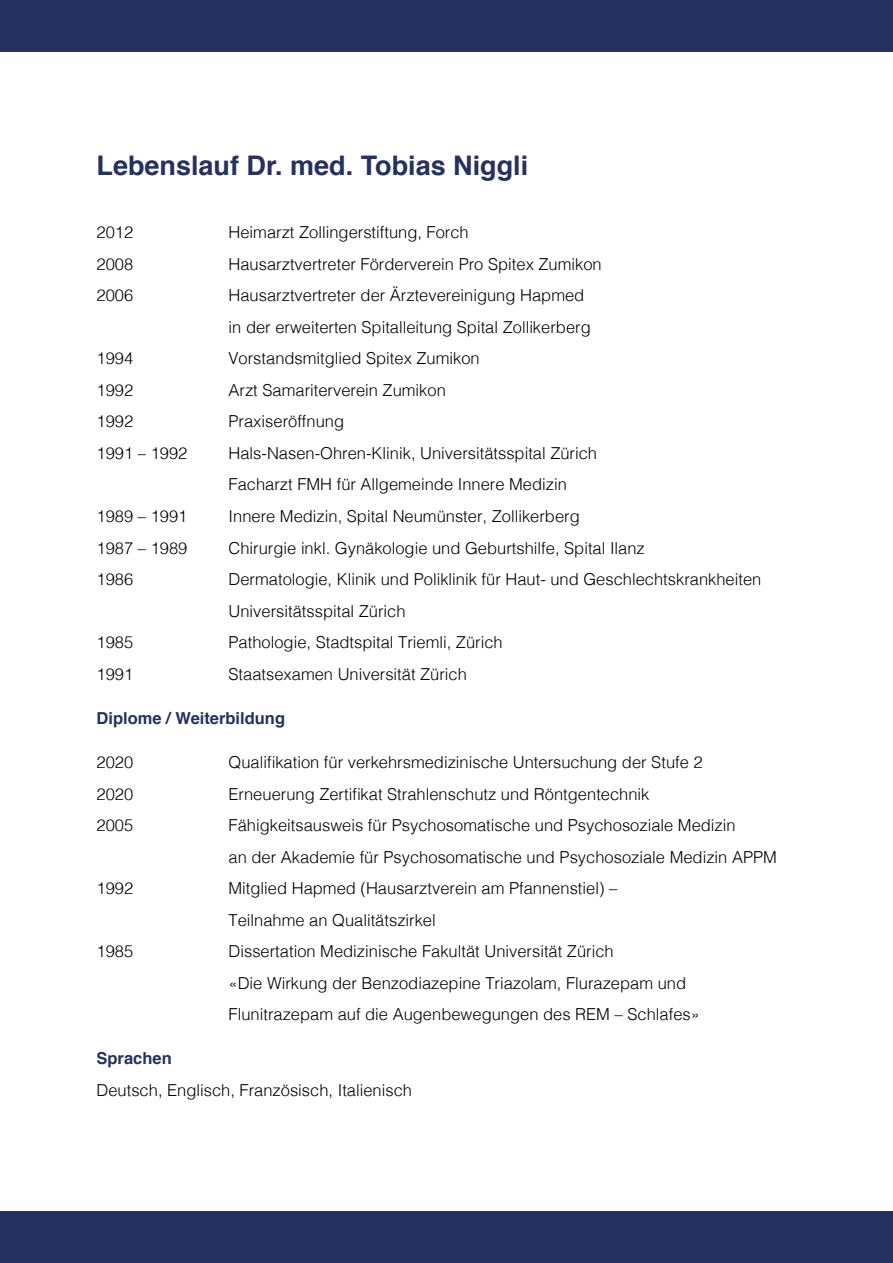
<style>
.page{position:relative;width:893px;height:1263px;background:#fff}
.page>*{position:absolute;margin:0;border:0;box-sizing:border-box;transform-origin:0 0}
.t1{font:700 27px "Helvetica";color:#25315e}
.t2{font:300 16.5px/31.5px "Helvetica";color:#000}
.t3{font:700 16.5px "Helvetica";color:#25315e}
</style>
<div class="page">
<div style="left:0;top:0;width:893px;height:51px;background:#25315e"></div>
<div style="left:0;top:1212px;width:893px;height:51px;background:#25315e"></div>
<h1 class="t1" style="left:97px;top:144px;width:433px">Lebenslauf Dr. med. Tobias Niggli</h1>
<p class="t2" style="left:97px;top:216px;width:38px">2012</p>
<p class="t2" style="left:229px;top:216px;width:242px">Heimarzt Zollingerstiftung, Forch</p>
<p class="t2" style="left:97px;top:247px;width:38px">2008</p>
<p class="t2" style="left:229px;top:247px;width:375px">Hausarztvertreter Förderverein Pro Spitex Zumikon</p>
<p class="t2" style="left:97px;top:279px;width:38px">2006</p>
<p class="t2" style="left:229px;top:279px;width:364px">Hausarztvertreter der Ärztevereinigung Hapmed in der erweiterten Spitalleitung Spital Zollikerberg</p>
<p class="t2" style="left:97px;top:342px;width:38px">1994</p>
<p class="t2" style="left:229px;top:342px;width:253px">Vorstandsmitglied Spitex Zumikon</p>
<p class="t2" style="left:97px;top:373px;width:38px">1992</p>
<p class="t2" style="left:229px;top:373px;width:219px">Arzt Samariterverein Zumikon</p>
<p class="t2" style="left:97px;top:405px;width:38px">1992</p>
<p class="t2" style="left:229px;top:405px;width:117px">Praxiseröffnung</p>
<p class="t2" style="left:97px;top:436px;width:92px">1991 – 1992</p>
<p class="t2" style="left:229px;top:436px;width:370px">Hals-Nasen-Ohren-Klinik, Universitätsspital Zürich<br>Facharzt FMH für Allgemeinde Innere Medizin</p>
<p class="t2" style="left:97px;top:499px;width:92px">1989 – 1991</p>
<p class="t2" style="left:229px;top:499px;width:353px">Innere Medizin, Spital Neumünster, Zollikerberg</p>
<p class="t2" style="left:97px;top:531px;width:92px">1987 – 1989</p>
<p class="t2" style="left:229px;top:531px;width:418px">Chirurgie inkl. Gynäkologie und Geburtshilfe, Spital Ilanz</p>
<p class="t2" style="left:97px;top:562px;width:38px">1986</p>
<p class="t2" style="left:229px;top:562px;width:534px">Dermatologie, Klinik und Poliklinik für Haut- und Geschlechtskrankheiten<br>Universitätsspital Zürich</p>
<p class="t2" style="left:97px;top:625px;width:38px">1985</p>
<p class="t2" style="left:229px;top:625px;width:276px">Pathologie, Stadtspital Triemli, Zürich</p>
<p class="t2" style="left:97px;top:657px;width:38px">1991</p>
<p class="t2" style="left:229px;top:657px;width:240px">Staatsexamen Universität Zürich</p>
<p class="t3" style="left:97px;top:705px;width:190px">Diplome / Weiterbildung</p>
<p class="t2" style="left:97px;top:745px;width:38px">2020</p>
<p class="t2" style="left:229px;top:745px;width:476px">Qualifikation für verkehrsmedizinische Untersuchung der Stufe 2</p>
<p class="t2" style="left:97px;top:777px;width:38px">2020</p>
<p class="t2" style="left:229px;top:777px;width:422px">Erneuerung Zertifikat Strahlenschutz und Röntgentechnik</p>
<p class="t2" style="left:97px;top:808px;width:38px">2005</p>
<p class="t2" style="left:229px;top:808px;width:550px">Fähigkeitsausweis für Psychosomatische und Psychosoziale Medizin<br>an der Akademie für Psychosomatische und Psychosoziale Medizin APPM</p>
<p class="t2" style="left:97px;top:871px;width:38px">1992</p>
<p class="t2" style="left:229px;top:871px;width:390px">Mitglied Hapmed (Hausarztverein am Pfannenstiel) –<br>Teilnahme an Qualitätszirkel</p>
<p class="t2" style="left:97px;top:934px;width:38px">1985</p>
<p class="t2" style="left:229px;top:934px;width:473px">Dissertation Medizinische Fakultät Universität Zürich<br>«Die Wirkung der Benzodiazepine Triazolam, Flurazepam und<br>Flunitrazepam auf die Augenbewegungen des REM – Schlafes»</p>
<p class="t3" style="left:97px;top:1045px;width:77px">Sprachen</p>
<p class="t2" style="left:97px;top:1073px;width:317px">Deutsch, Englisch, Französisch, Italienisch</p>
</div>
